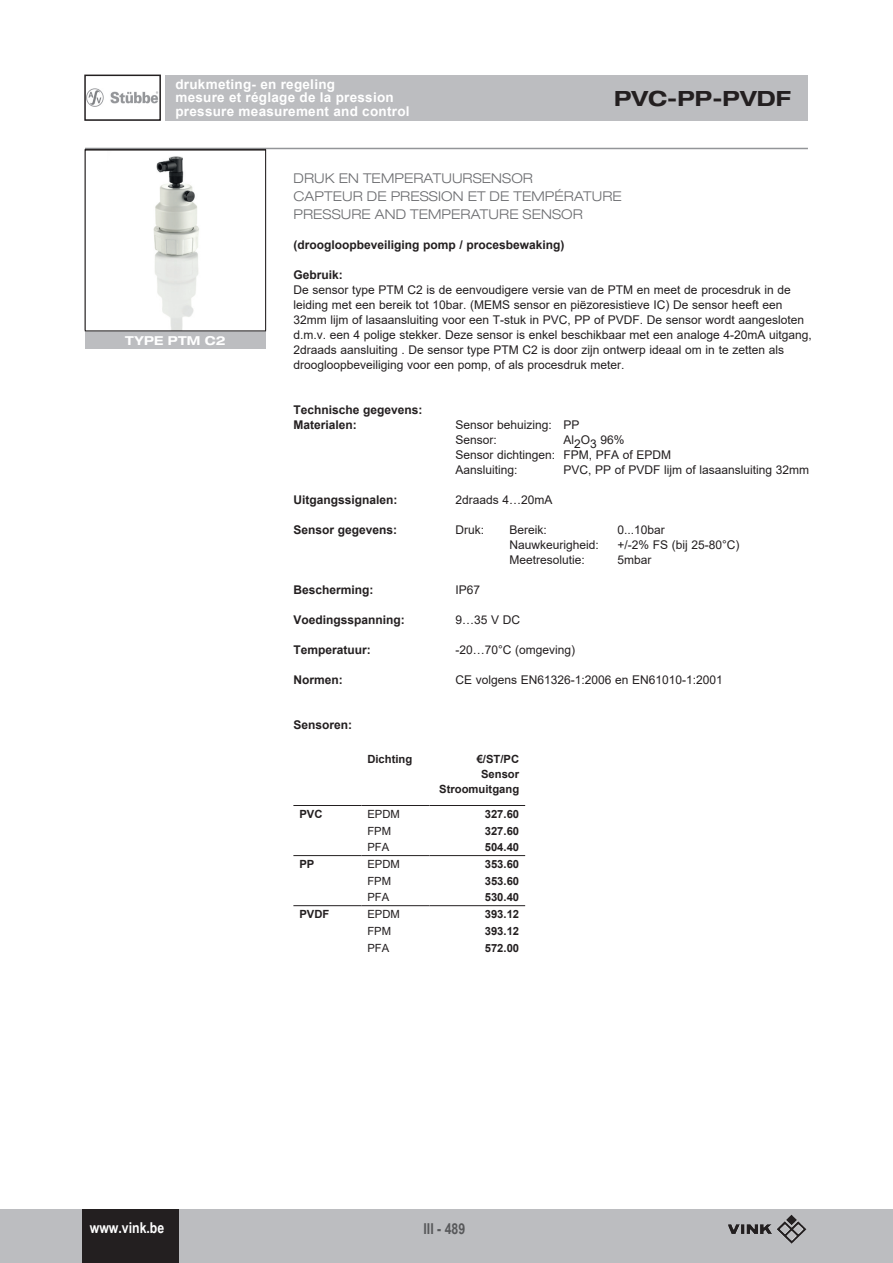
<style>
.page{position:relative;width:893px;height:1263px;background:#fff}
.page>*{position:absolute;margin:0;border:0;box-sizing:border-box;transform-origin:0 0}
.t1{font:700 expanded 21px "Helvetica Neue LT";color:#231f20}
.t2{font:700 15px "Arial Narrow";color:#fff}
.t3{font:700 15px "Arial Narrow";color:#57585a}
.t4{font:300 expanded 13.5px/18px "Helvetica Neue LT";letter-spacing:.01em;color:#6c6d70}
.t5{font:700 13.5px/13.5px "Arial";letter-spacing:.02em;color:#fff}
.t6{font:700 expanded 12.3px "Helvetica Neue LT";letter-spacing:.015em;color:#fff}
.t7{font:12px/15px "Arial";color:#231f20}
.t8{font:700 12px/15px "Arial";color:#231f20}
.t9{font:700 11.25px/15px "Arial";color:#231f20;text-align:right}
.t10{font:11.25px "Arial";color:#231f20}
</style>
<div class="page">
<div style="left:0;top:1209px;width:893px;height:54px;background:#bcbdc0"></div>
<div style="left:82px;top:1209px;width:96px;height:54px;background:#231f20"></div>
<div style="left:166px;top:75px;width:642px;height:45px;background:#bcbdc0"></div>
<img style="left:87px;top:89px;width:71px;height:17px">
<div style="left:84px;top:75px;width:77px;height:46px;border:2px solid #231f20"></div>
<hr style="left:85px;top:148px;width:723px;height:1px;background:#939598">
<img style="left:777px;top:1214px;width:29px;height:30px">
<div style="left:85px;top:331px;width:181px;height:17px;background:#bcbdc0"></div>
<img style="left:153px;top:156px;width:46px;height:173px">
<div style="left:85px;top:150px;width:181px;height:181px;border:1px solid #231f20"></div>
<hr style="left:293px;top:805px;width:68px;height:1px;background:#231f20">
<hr style="left:361px;top:805px;width:68px;height:1px;background:#231f20">
<hr style="left:429px;top:805px;width:96px;height:1px;background:#231f20">
<hr style="left:293px;top:905px;width:68px;height:1px;background:#231f20">
<hr style="left:361px;top:905px;width:68px;height:1px;background:#231f20">
<hr style="left:429px;top:905px;width:96px;height:1px;background:#231f20">
<hr style="left:293px;top:855px;width:68px;height:1px;background:#231f20">
<hr style="left:361px;top:855px;width:68px;height:1px;background:#231f20">
<hr style="left:429px;top:855px;width:96px;height:1px;background:#231f20">
<p class="t5" style="left:175px;top:77px;width:236px">drukmeting- en regeling<br>mesure et réglage de la pression pressure measurement and control</p>
<h1 class="t1" style="left:614px;top:85px;width:178px">PVC-PP-PVDF</h1>
<p class="t6" style="left:125px;top:333px;width:102px">TYPE PTM C2</p>
<p class="t4" style="left:293px;top:168px;width:77px">HARD PVC</p>
<p class="t4" style="left:401px;top:168px;width:171px">DONKERGRIJS RAL 7011</p>
<p class="t4" style="left:293px;top:186px;width:83px">PVC RIGIDE</p>
<p class="t4" style="left:401px;top:186px;width:156px">GRIS FONCÉ RAL 7011</p>
<p class="t4" style="left:293px;top:204px;width:48px">U-PVC</p>
<p class="t4" style="left:401px;top:204px;width:152px">DARK GREY RAL 7011</p>
<p class="t4" style="left:293px;top:169px;width:330px">DRUK EN TEMPERATUURSENSOR<br>CAPTEUR DE PRESSION ET DE TEMPÉRATURE<br>PRESSURE AND TEMPERATURE SENSOR</p>
<p class="t8" style="left:293px;top:238px;width:273px">(droogloopbeveiliging pomp / procesbewaking)</p>
<p class="t8" style="left:293px;top:268px;width:51px">Gebruik:</p>
<p class="t7" style="left:293px;top:282px;width:520px">De sensor type PTM C2 is de eenvoudigere versie van de PTM en meet de procesdruk in de leiding met een bereik tot 10bar. (MEMS sensor en piëzoresistieve IC) De sensor heeft een 32mm lijm of lasaansluiting voor een T-stuk in PVC, PP of PVDF. De sensor wordt aangesloten d.m.v. een 4 polige stekker. Deze sensor is enkel beschikbaar met een analoge 4-20mA uitgang, 2draads aansluiting . De sensor type PTM C2 is door zijn ontwerp ideaal om in te zetten als droogloopbeveiliging voor een pomp, of als procesdruk meter.</p>
<p class="t8" style="left:293px;top:403px;width:131px">Technische gegevens:<br>Materialen:</p>
<p class="t7" style="left:455px;top:417px;width:126px">Sensor behuizing: PP<br>Sensor:</p>
<p class="t7" style="left:455px;top:432px;width:217px;text-indent:108px">Al2O3 96%<br>Sensor dichtingen: FPM, PFA of EPDM<br>Aansluiting:</p>
<p class="t7" style="left:563px;top:462px;width:247px">PVC, PP of PVDF lijm of lasaansluiting 32mm</p>
<p class="t8" style="left:293px;top:493px;width:106px">Uitgangssignalen:</p>
<p class="t7" style="left:455px;top:492px;width:99px">2draads 4…20mA</p>
<p class="t8" style="left:293px;top:523px;width:105px">Sensor gegevens:</p>
<p class="t7" style="left:455px;top:522px;width:30px">Druk:</p>
<p class="t7" style="left:509px;top:522px;width:39px">Bereik:</p>
<p class="t7" style="left:617px;top:522px;width:49px">0...10bar</p>
<p class="t7" style="left:509px;top:537px;width:91px">Nauwkeurigheid:</p>
<p class="t7" style="left:617px;top:537px;width:124px">+/-2% FS (bij 25-80°C)</p>
<p class="t7" style="left:509px;top:552px;width:77px">Meetresolutie:</p>
<p class="t7" style="left:617px;top:552px;width:36px">5mbar</p>
<p class="t8" style="left:293px;top:583px;width:82px">Bescherming:</p>
<p class="t7" style="left:455px;top:582px;width:26px">IP67</p>
<p class="t8" style="left:293px;top:613px;width:113px">Voedingsspanning:</p>
<p class="t7" style="left:455px;top:612px;width:66px">9…35 V DC</p>
<p class="t8" style="left:293px;top:643px;width:79px">Temperatuur:</p>
<p class="t7" style="left:455px;top:642px;width:121px">-20…70°C (omgeving)</p>
<p class="t8" style="left:293px;top:673px;width:51px">Normen:</p>
<p class="t7" style="left:455px;top:672px;width:269px">CE volgens EN61326-1:2006 en EN61010-1:2001</p>
<p class="t8" style="left:293px;top:718px;width:60px">Sensoren:</p>
<p class="t9" style="left:367px;top:751px;width:46px">Dichting</p>
<p class="t9" style="left:439px;top:751px;width:81px">€/ST/PC<br>Sensor<br>Stroomuitgang</p>
<p class="t9" style="left:299px;top:807px;width:25px">PVC</p>
<p class="t10" style="left:367px;top:806px;width:34px">EPDM</p>
<p class="t9" style="left:485px;top:807px;width:36px">327.60</p>
<p class="t10" style="left:367px;top:823px;width:25px">FPM</p>
<p class="t9" style="left:485px;top:823px;width:36px">327.60</p>
<p class="t10" style="left:367px;top:840px;width:23px">PFA</p>
<p class="t9" style="left:485px;top:840px;width:36px">504.40</p>
<p class="t9" style="left:299px;top:857px;width:17px">PP</p>
<p class="t10" style="left:367px;top:856px;width:34px">EPDM</p>
<p class="t9" style="left:485px;top:857px;width:36px">353.60</p>
<p class="t10" style="left:367px;top:873px;width:25px">FPM</p>
<p class="t9" style="left:485px;top:873px;width:36px">353.60</p>
<p class="t10" style="left:367px;top:890px;width:23px">PFA</p>
<p class="t9" style="left:485px;top:890px;width:36px">530.40</p>
<p class="t9" style="left:299px;top:907px;width:32px">PVDF</p>
<p class="t10" style="left:367px;top:906px;width:34px">EPDM</p>
<p class="t9" style="left:485px;top:907px;width:36px">393.12</p>
<p class="t10" style="left:367px;top:923px;width:25px">FPM</p>
<p class="t9" style="left:485px;top:923px;width:36px">393.12</p>
<p class="t10" style="left:367px;top:940px;width:23px">PFA</p>
<p class="t9" style="left:485px;top:940px;width:36px">572.00</p>
<p class="t2" style="left:90px;top:1216px;width:76px">www.vink.be</p>
<p class="t3" style="left:423px;top:1217px;width:43px">III - 489</p>
</div>
